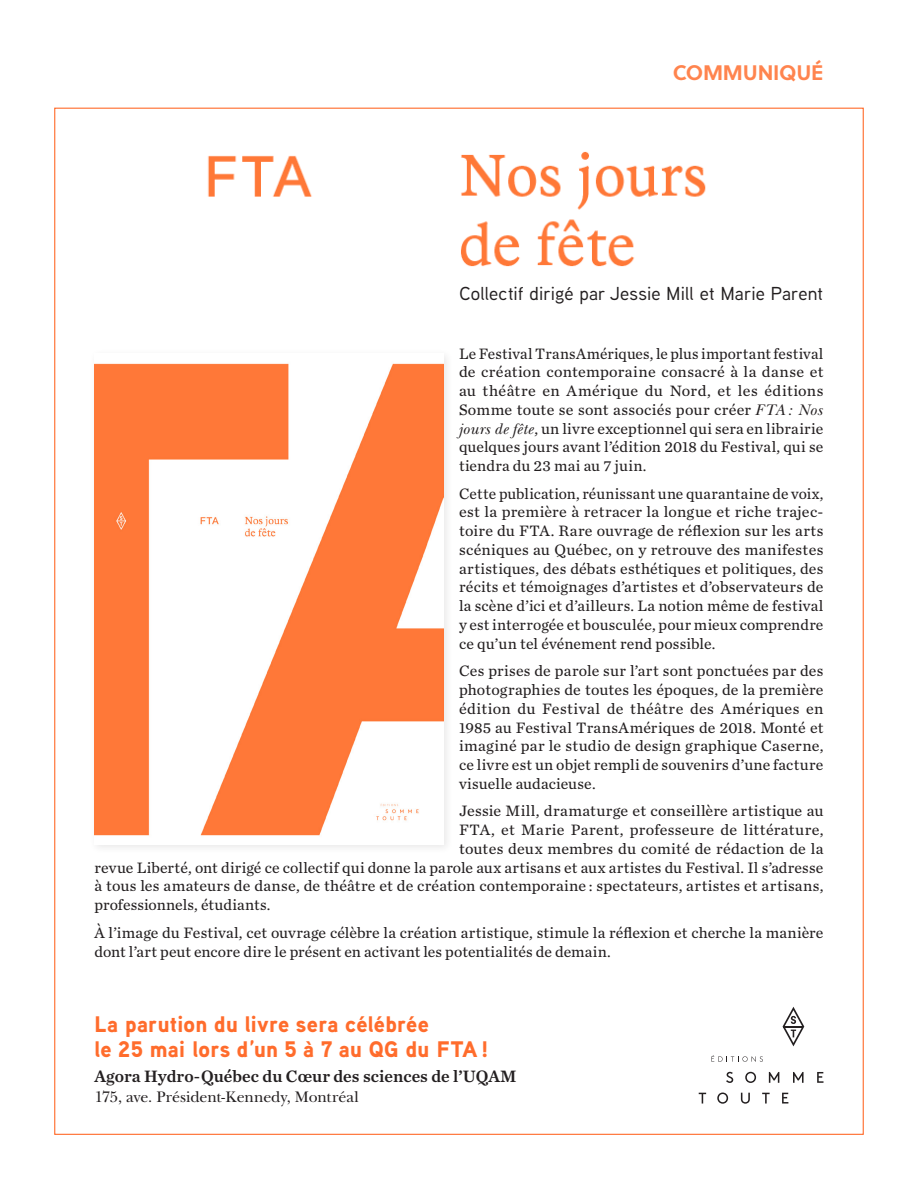
<style>
.page{position:relative;width:918px;height:1188px;background:#fff}
.page>*{position:absolute;margin:0;border:0;box-sizing:border-box;transform-origin:0 0}
.t1{font:900 22.5px/25.5px "Aaux Next";letter-spacing:.01em;color:#ff6c2c}
.t2{font:700 21px "Soleil";letter-spacing:-.01em;color:#ff844e}
.t3{font:500 18.75px "Aaux Next";letter-spacing:.005em;color:#231f20}
.t4{font:17.25px "Chronicle Text G2 Semi";color:#231f20}
.t5{font:15.75px/18.8px "Chronicle Text G2";letter-spacing:.01em;color:#231f20;text-align:justify}
.t6{font:15.75px "New Baskerville EF";letter-spacing:-.005em;color:#231f20}
.s1{font-family:"New Baskerville EF";font-style:italic}
</style>
<div class="page">
<svg style="left:711px;top:1055px;width:52px;height:7px"></svg>
<svg style="left:726px;top:1072px;width:7px;height:11px"></svg>
<svg style="left:745px;top:1072px;width:11px;height:11px"></svg>
<svg style="left:769px;top:1072px;width:10px;height:11px"></svg>
<svg style="left:793px;top:1072px;width:11px;height:11px"></svg>
<svg style="left:817px;top:1072px;width:7px;height:11px"></svg>
<svg style="left:699px;top:1093px;width:7px;height:11px"></svg>
<svg style="left:717px;top:1093px;width:11px;height:11px"></svg>
<svg style="left:741px;top:1093px;width:9px;height:11px"></svg>
<svg style="left:762px;top:1093px;width:8px;height:11px"></svg>
<svg style="left:782px;top:1093px;width:6px;height:11px"></svg>
<svg style="left:783px;top:1007px;width:21px;height:39px"></svg>
<img style="left:207px;top:151px;width:499px;height:116px">
<div style="left:89px;top:348px;width:365px;height:507px;background:#231f20;opacity:.1"></div>
<img style="left:94px;top:363px;width:350px;height:473px">
<h2 class="t2" style="left:673px;top:57px;width:152px">COMMUNIQUÉ</h2>
<p class="t3" style="left:459px;top:281px;width:365px">Collectif dirigé par Jessie Mill et Marie Parent</p>
<p class="t5" style="left:459px;top:343px;width:366px">Le Festival TransAmériques, le plus important festival de création contemporaine consacré à la danse et au théâtre en Amérique du Nord, et les éditions Somme toute se sont associés pour créer <span class="s1">FTA: Nos jours de fête</span>, un livre exceptionnel qui sera en librairie quelques jours avant l’édition 2018 du Festival, qui se tiendra du 23 mai au 7 juin.</p>
<p class="t5" style="left:459px;top:483px;width:366px">Cette publication, réunissant une quarantaine de voix, est la première à retracer la longue et riche trajec&shy;toire du FTA. Rare ouvrage de réflexion sur les arts scéniques au Québec, on y retrouve des manifestes artistiques, des débats esthétiques et politiques, des récits et témoignages d’artistes et d’observateurs de la scène d’ici et d’ailleurs. La notion même de festival y est interrogée et bousculée, pour mieux comprendre ce qu’un tel événement rend possible.</p>
<p class="t5" style="left:459px;top:661px;width:366px">Ces prises de parole sur l’art sont ponctuées par des photographies de toutes les époques, de la première édition du Festival de théâtre des Amériques en 1985 au Festival TransAmériques de 2018. Monté et imaginé par le studio de design graphique Caserne, ce livre est un objet rempli de souvenirs d’une facture visuelle audacieuse.</p>
<p class="t5" style="left:459px;top:801px;width:366px">Jessie Mill, dramaturge et conseillère artistique au</p>
<p class="t5" style="left:459px;top:820px;width:366px">FTA, et Marie Parent, professeure de littérature,</p>
<p class="t5" style="left:459px;top:838px;width:366px">toutes deux membres du comité de rédaction de la</p>
<p class="t5" style="left:94px;top:857px;width:730px">revue Liberté, ont dirigé ce collectif qui donne la parole aux artisans et aux artistes du Festival. Il s’adresse</p>
<p class="t5" style="left:94px;top:876px;width:730px">à tous les amateurs de danse, de théâtre et de création contemporaine : spectateurs, artistes et artisans,</p>
<p class="t5" style="left:94px;top:895px;width:178px">professionnels, étudiants.</p>
<p class="t5" style="left:94px;top:922px;width:731px">À l’image du Festival, cet ouvrage célèbre la création artistique, stimule la réflexion et cherche la manière dont l’art peut encore dire le présent en activant les potentialités de demain.</p>
<h1 class="t1" style="left:94px;top:1011px;width:396px">La parution du livre sera célébrée<br>le 25 mai lors d’un 5 à 7 au QG du FTA!</h1>
<p class="t4" style="left:94px;top:1062px;width:424px">Agora Hydro-Québec du Cœur des sciences de l’UQAM</p>
<p class="t6" style="left:94px;top:1087px;width:266px">175, ave. Président-Kennedy, Montréal</p>
</div>
